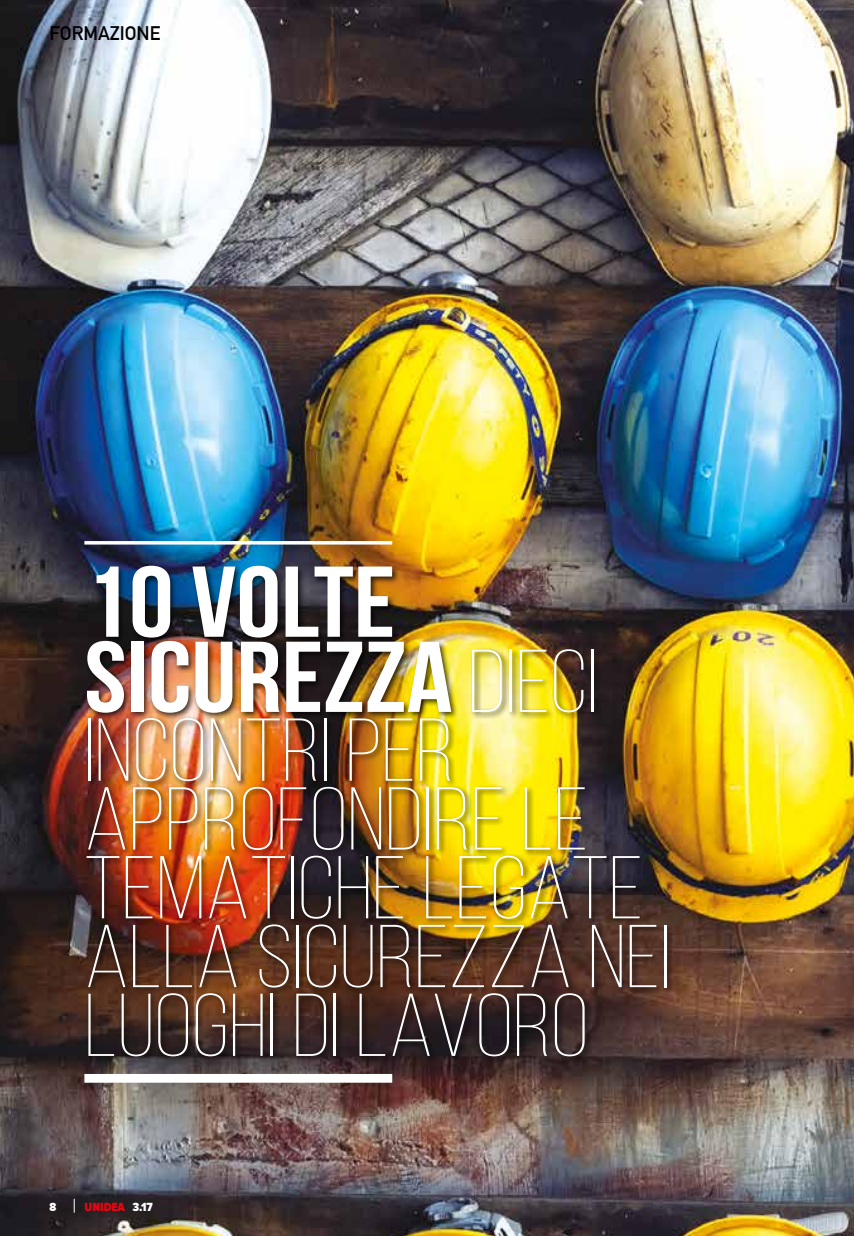
<style>
.page{position:relative;width:854px;height:1236px;background:#fff}
.page>*{position:absolute;margin:0;border:0;box-sizing:border-box;transform-origin:0 0}
.t1{font:700 100.27px/75.1px "Bebas Neue";color:#fff;scale:1.12 1}
.t2{font:300 88.9px/68.8px "Bebas Neue";color:#fff;scale:1.12 1}
.t3{font:700 19.25px "DIN Alternate";color:#000}
.t4{font:900 12.25px "Proxima Nova Cond";color:#e30613}
.t5{font:900 12.25px "Proxima Nova A Cond";color:#fff}
.s1{font-weight:300;font-size:88.9px}
.s2{color:#fff}
</style>
<div class="page">
<img style="left:0;top:0;width:853px;height:1235px">
<svg style="left:74px;top:1198px;width:1px;height:14px"></svg>
<hr style="left:84px;top:541px;width:308px;height:3px;background:#fff">
<div style="left:84px;top:1073px;width:308px;height:9px;background:#fff"></div>
<div style="left:84px;top:564px;width:590px;height:500px;background:#000;opacity:.75"></div>
<p class="t3" style="left:50px;top:18px;width:112px">FORMAZIONE</p>
<p class="t1" style="left:84px;top:563px;width:459px">10 VOLTE<br>SICUREZZA <span class="s1">DIECI</span></p>
<p class="t2" style="left:84px;top:715px;width:524px">INCONTRI PER<br>APPROFONDIRE LE<br>TEMATICHE LEGATE<br>ALLA SICUREZZA NEI<br>LUOGHI DI LAVORO</p>
<p class="t5" style="left:50px;top:1199px;width:8px">8</p>
<p class="t4" style="left:84px;top:1199px;width:70px">UNIDEA <span class="s2">3.17</span></p>
</div>
